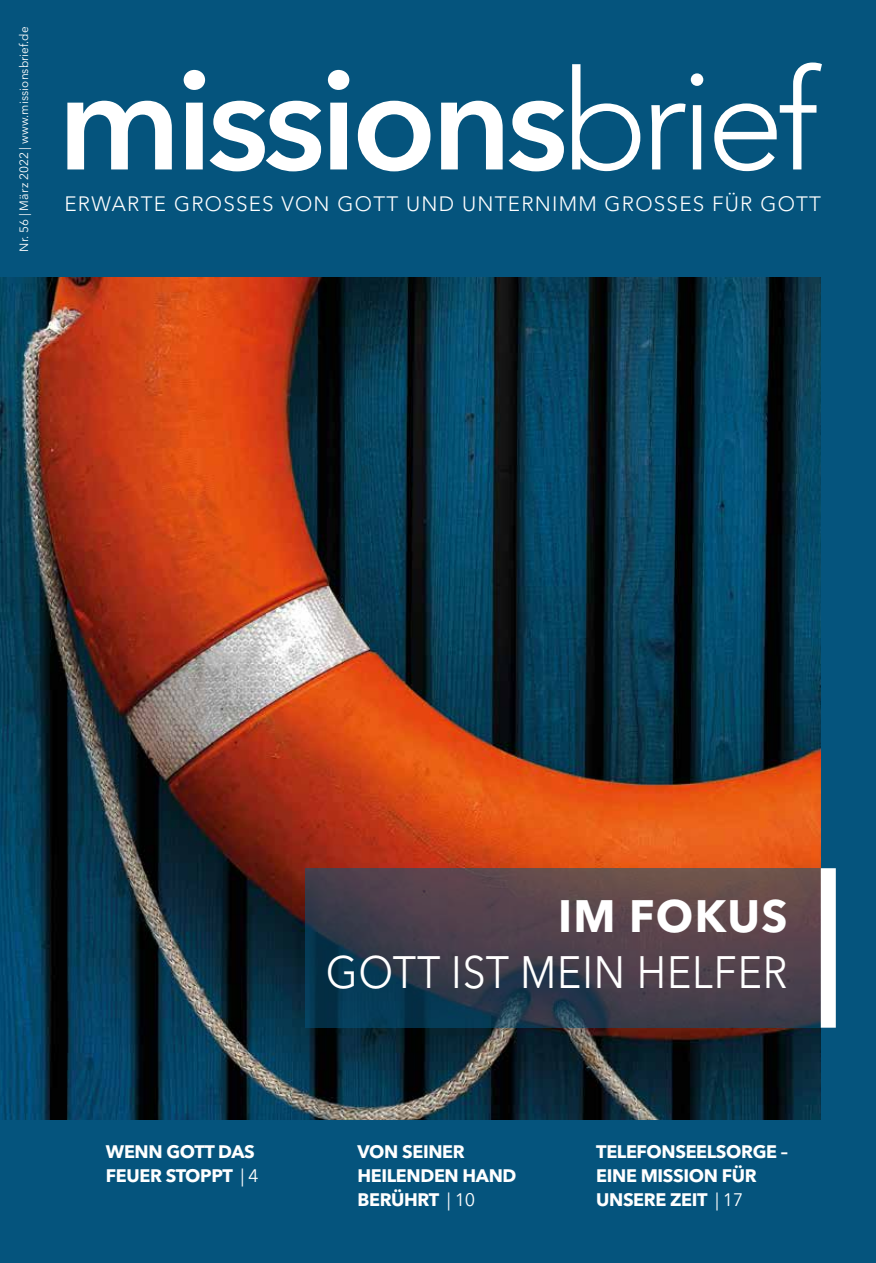
<style>
.page{position:relative;width:876px;height:1263px;background:#05547d}
.page>*{position:absolute;margin:0;border:0;box-sizing:border-box;transform-origin:0 0}
.t1{font:600 139.2px "Avenir Next LT Pro";letter-spacing:-.04em;color:#fff}
.t2{font:45px "Avenir Next LT Pro";letter-spacing:.02em;color:#fff;scale:.91 1}
.t3{font:700 45px "Avenir Next LT Pro";letter-spacing:.03em;color:#fff}
.t4{font:300 20.7px "Avenir LT Std";letter-spacing:.06em;color:#fff}
.t5{font:700 18px/24px "Avenir Next LT Pro";letter-spacing:-.02em;color:#fff}
.t6{font:12px "Avenir Next LT Pro";letter-spacing:.005em;color:#fff}
.s1{font-family:"Avenir LT Std";font-weight:300}
.s2{font-weight:400}
</style>
<div class="page">
<img style="left:0;top:277px;width:821px;height:842px">
<svg style="left:305px;top:868px;width:516px;height:160px;background:#43404c"></svg>
<div style="left:821px;top:868px;width:15px;height:160px;background:#fff"></div>
<p class="t6" style="left:17px;top:252px;width:227px;rotate:-90deg">Nr. 56 | März 2022 | www.missionsbrief.de</p>
<h1 class="t1" style="left:57px;top:36px;width:763px">missions<span class="s1">brief</span></h1>
<p class="t4" style="left:64px;top:192px;width:758px">ERWARTE GROSSES VON GOTT UND UNTERNIMM GROSSES FÜR GOTT</p>
<h2 class="t3" style="left:558px;top:889px;width:231px">IM FOKUS</h2>
<h2 class="t2" style="left:326px;top:945px;width:509px">GOTT IST MEIN HELFER</h2>
<p class="t5" style="left:106px;top:1139px;width:154px">WENN GOTT DAS<br>FEUER STOPPT <span class="s2">| 4</span></p>
<p class="t5" style="left:358px;top:1139px;width:160px">VON SEINER<br>HEILENDEN HAND<br>BERÜHRT <span class="s2">| 10</span></p>
<p class="t5" style="left:596px;top:1139px;width:193px">TELEFONSEELSORGE –<br>EINE MISSION FÜR<br>UNSERE ZEIT <span class="s2">| 17</span></p>
</div>
